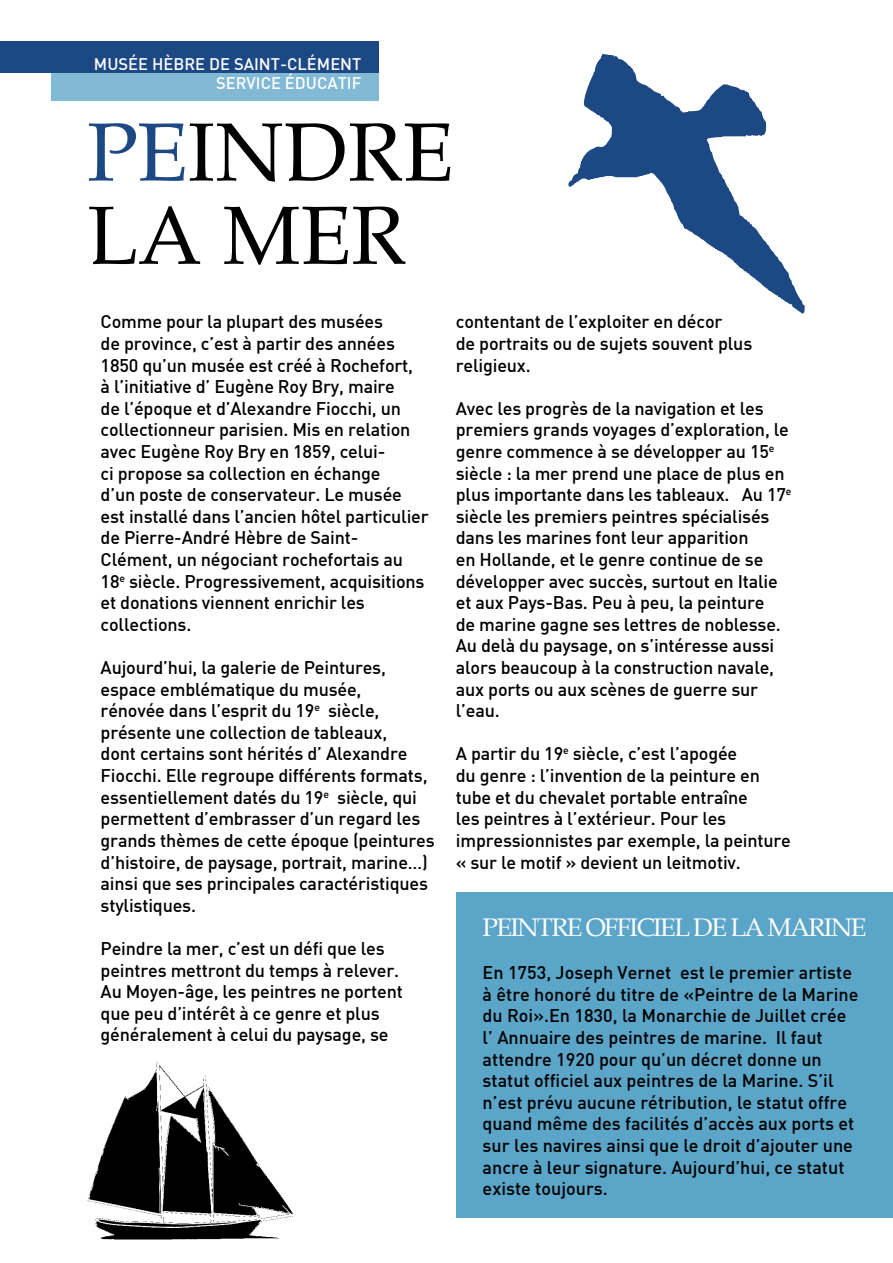
<style>
.page{position:relative;width:893px;height:1263px;background:#fff}
.page>*{position:absolute;margin:0;border:0;box-sizing:border-box;transform-origin:0 0}
.t1{font:82.5px/83.2px "Book Antiqua";color:#000}
.t2{font:25.5px "Book Antiqua";letter-spacing:-.06em;color:#fff}
.t3{font:18px/21.6px "DIN Medium";letter-spacing:-.01em;color:#000}
.t4{font:16.5px/19.8px "DIN Medium";color:#fff;text-align:right}
.s1{color:#1c4883}
</style>
<div class="page">
<div style="left:51px;top:69px;width:327px;height:32px;background:#82bad5"></div>
<div style="left:0;top:41px;width:378px;height:31px;background:#1c4883"></div>
<img style="left:568px;top:54px;width:237px;height:260px">
<img style="left:87px;top:1062px;width:205px;height:178px">
<div style="left:457px;top:893px;width:436px;height:325px;background:#5aa5c8"></div>
<p class="t4" style="left:94px;top:53px;width:225px">MUSÉE Hèbre de Saint-Cléme</p>
<p class="t4" style="left:216px;top:53px;width:147px">nt<br>service éducatif</p>
<h1 class="t1" style="left:87px;top:109px;width:191px"><span class="s1">PE</span>INDR</h1>
<h1 class="t1" style="left:87px;top:109px;width:367px;text-indent:316px">E<br>LA MER</h1>
<p class="t3" style="left:101px;top:310px;width:330px">Comme pour la plupart des musées<br>de province, c’est à partir des années 1850 qu’un musée est créé à Rochefort,<br>à l’initiative d’ Eugène Roy Bry, maire<br>de l’époque et d’Alexandre Fiocchi, un collectionneur parisien. Mis en relation avec Eugène Roy Bry en 1859, celui-<br>ci propose sa collection en échange<br>d’un poste de conservateur. Le musée est installé dans l’ancien hôtel particulier de Pierre-André Hèbre de Saint-Clément, un négociant rochefortais au 18<sup>e</sup> siècle. Progressivement, acquisitions et donations viennent enrichir les collections.</p>
<p class="t3" style="left:101px;top:656px;width:336px">Aujourd’hui, la galerie de Peintures, espace emblématique du musée,<br>rénovée dans l’esprit du 19<sup>e</sup> siècle, présente une collection de tableaux,<br>dont certains sont hérités d’ Alexandre Fiocchi. Elle regroupe différents formats, essentiellement datés du 19<sup>e</sup> siècle, qui permettent d’embrasser d’un regard les grands thèmes de cette époque (peintures d’histoire, de paysage, portrait, marine…) ainsi que ses principales caractéristiques stylistiques.</p>
<p class="t3" style="left:101px;top:937px;width:304px">Peindre la mer, c’est un défi que les peintres mettront du temps à relever.<br>Au Moyen-âge, les peintres ne portent que peu d’intérêt à ce genre et plus généralement à celui du paysage, se</p>
<p class="t3" style="left:456px;top:310px;width:298px">contentant de l’exploiter en décor<br>de portraits ou de sujets souvent plus religieux.</p>
<p class="t3" style="left:456px;top:397px;width:337px">Avec les progrès de la navigation et les premiers grands voyages d’exploration, le genre commence à se développer au 15<sup>e </sup>siècle : la mer prend une place de plus en plus importante dans les tableaux. Au 17<sup>e </sup>siècle les premiers peintres spécialisés dans les marines font leur apparition<br>en Hollande, et le genre continue de se développer avec succès, surtout en Italie et aux Pays-Bas. Peu à peu, la peinture<br>de marine gagne ses lettres de noblesse.<br>Au delà du paysage, on s’intéresse aussi alors beaucoup à la construction navale, aux ports ou aux scènes de guerre sur l’eau.</p>
<p class="t3" style="left:456px;top:742px;width:337px">A partir du 19<sup>e</sup> siècle, c’est l’apogée<br>du genre : l’invention de la peinture en tube et du chevalet portable entraîne<br>les peintres à l’extérieur. Pour les impressionnistes par exemple, la peinture « sur le motif » devient un leitmotiv.</p>
<h2 class="t2" style="left:483px;top:909px;width:384px">PEINTRE OFFICIEL DE LA MARINE</h2>
<p class="t3" style="left:483px;top:961px;width:377px">En 1753, Joseph Vernet est le premier artiste à être honoré du titre de «Peintre de la Marine du Roi».En 1830, la Monarchie de Juillet crée l’ Annuaire des peintres de marine. I l faut attendre 1920 pour qu’un décret donne un statut officiel aux peintres de la Marine. S’il n’est prévu aucune rétribution, le statut offre quand même des facilités d’accès aux ports et sur les navires ainsi que le droit d’ajouter une ancre à leur signature. Aujourd’hui, ce statut existe toujours.</p>
</div>
